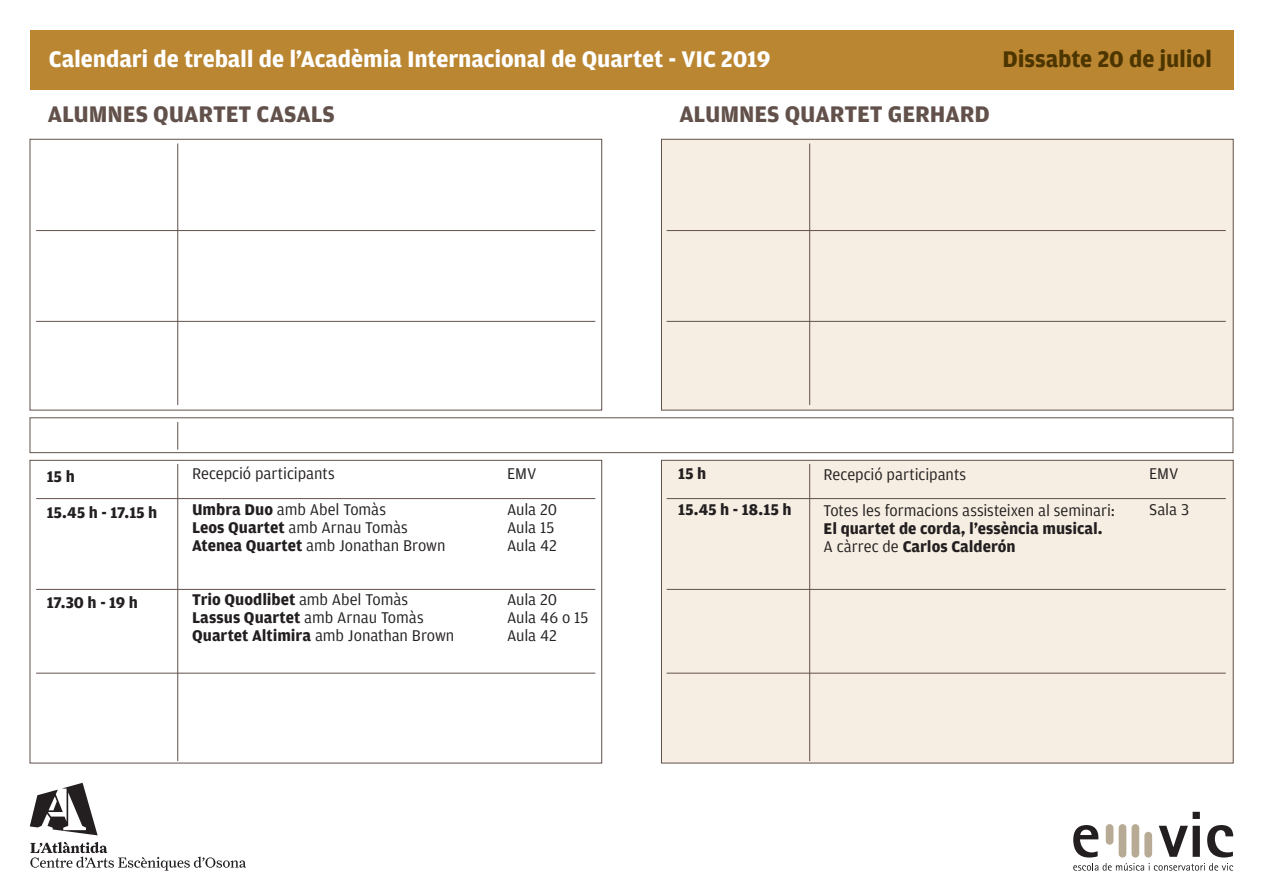
<style>
.page{position:relative;width:1263px;height:893px;background:#fff}
.page>*{position:absolute;margin:0;border:0;box-sizing:border-box;transform-origin:0 0}
.t1{font:700 24px "Amplitude";letter-spacing:-.01em;color:#fff}
.t2{font:700 24px "Amplitude";letter-spacing:-.005em;color:#62514b}
.t3{font:700 24px "Amplitude";letter-spacing:-.01em;color:#4d3500}
.t4{font:16.5px/36px "Amplitude";letter-spacing:-.005em;color:#231f20}
.t5{font:700 16.5px/18px "Amplitude";color:#231f20}
.s1{font-weight:700}
.s2{font-weight:400}
</style>
<div class="page">
<div style="left:661px;top:460px;width:572px;height:303px;background:#f6eee2;border:1px solid #62514b"></div>
<div style="left:30px;top:460px;width:572px;height:303px;border:1px solid #62514b"></div>
<div style="left:30px;top:30px;width:1203px;height:59px;background:#ba8632"></div>
<hr style="left:666px;top:498px;width:560px;height:1px;background:#62514b">
<hr style="left:36px;top:498px;width:559px;height:1px;background:#62514b">
<hr style="left:666px;top:589px;width:560px;height:1px;background:#62514b">
<hr style="left:666px;top:673px;width:560px;height:1px;background:#62514b">
<hr style="left:36px;top:589px;width:559px;height:1px;background:#62514b">
<hr style="left:36px;top:673px;width:559px;height:1px;background:#62514b">
<hr style="left:809px;top:464px;width:1px;height:297px;background:#62514b">
<hr style="left:177px;top:464px;width:1px;height:297px;background:#62514b">
<div style="left:30px;top:418px;width:1203px;height:35px;border:1px solid #62514b"></div>
<svg style="left:177px;top:422px;width:1px;height:28px"></svg>
<svg style="left:30px;top:842px;width:216px;height:29px"></svg>
<svg style="left:30px;top:783px;width:68px;height:52px"></svg>
<svg style="left:1073px;top:863px;width:160px;height:8px"></svg>
<svg style="left:1073px;top:825px;width:25px;height:32px"></svg>
<svg style="left:1159px;top:812px;width:41px;height:45px"></svg>
<svg style="left:1207px;top:825px;width:26px;height:32px"></svg>
<div style="left:1131px;top:824px;width:8px;height:34px;background:#b8ab95;border-radius:4px"></div>
<div style="left:1119px;top:824px;width:7px;height:34px;background:#b8ab95;border-radius:4px"></div>
<div style="left:1144px;top:832px;width:8px;height:26px;background:#b8ab95;border-radius:4px"></div>
<div style="left:1106px;top:824px;width:7px;height:21px;background:#b8ab95;border-radius:4px"></div>
<div style="left:661px;top:139px;width:572px;height:271px;background:#f6eee2;border:1px solid #62514b"></div>
<div style="left:30px;top:139px;width:572px;height:271px;border:1px solid #62514b"></div>
<hr style="left:666px;top:230px;width:560px;height:1px;background:#62514b">
<hr style="left:36px;top:230px;width:559px;height:1px;background:#62514b">
<hr style="left:666px;top:321px;width:560px;height:1px;background:#62514b">
<hr style="left:36px;top:321px;width:559px;height:1px;background:#62514b">
<hr style="left:809px;top:144px;width:1px;height:261px;background:#62514b">
<hr style="left:177px;top:144px;width:1px;height:261px;background:#62514b">
<h1 class="t1" style="left:49px;top:46px;width:723px">Calendari de treball de l’Acadèmia Internacional de Quartet - VIC 2019</h1>
<h1 class="t3" style="left:1002px;top:46px;width:211px">Dissabte 20 de juliol</h1>
<h1 class="t2" style="left:48px;top:101px;width:289px">ALUMNES QUARTET CASALS</h1>
<h1 class="t2" style="left:679px;top:101px;width:312px">ALUMNES QUARTET GERHARD</h1>
<p class="t5" style="left:47px;top:458px;width:112px;line-height:36px">15 h<br>15.45 h - 17.15 h</p>
<p class="t5" style="left:47px;top:593px;width:93px">17.30 h - 19 h</p>
<p class="t4" style="left:192px;top:456px;width:196px">Recepció participants<br><span class="s1">Umbra Duo</span> amb Abel Tomàs</p>
<p class="t4" style="left:192px;top:519px;width:255px;line-height:18px"><span class="s1">Leos Quartet</span> amb Arnau Tomàs<br><span class="s1">Atenea Quartet</span> amb Jonathan Brown</p>
<p class="t5" style="left:192px;top:591px;width:264px">Trio Quodlibet <span class="s2">amb Abel Tomàs<br></span>Lassus Quartet <span class="s2">amb Arnau Tomàs<br></span>Quartet Altimira <span class="s2">amb Jonathan Brown</span></p>
<p class="t4" style="left:507px;top:456px;width:52px">EMV<br>Aula 20</p>
<p class="t4" style="left:507px;top:519px;width:51px;line-height:18px">Aula 15<br>Aula 42</p>
<p class="t4" style="left:507px;top:591px;width:83px;line-height:18px">Aula 20<br>Aula 46 o 15<br>Aula 42</p>
<p class="t5" style="left:678px;top:456px;width:115px;line-height:36px">15 h<br>15.45 h - 18.15 h</p>
<p class="t4" style="left:823px;top:457px;width:293px">Recepció participants<br>Totes les formacions assisteixen al seminari:</p>
<p class="t5" style="left:823px;top:520px;width:281px">El quartet de corda, l’essència musical.<br><span class="s2">A càrrec de</span> Carlos Calderón</p>
<p class="t4" style="left:1149px;top:456px;width:41px">EMV<br>Sala 3</p>
</div>
